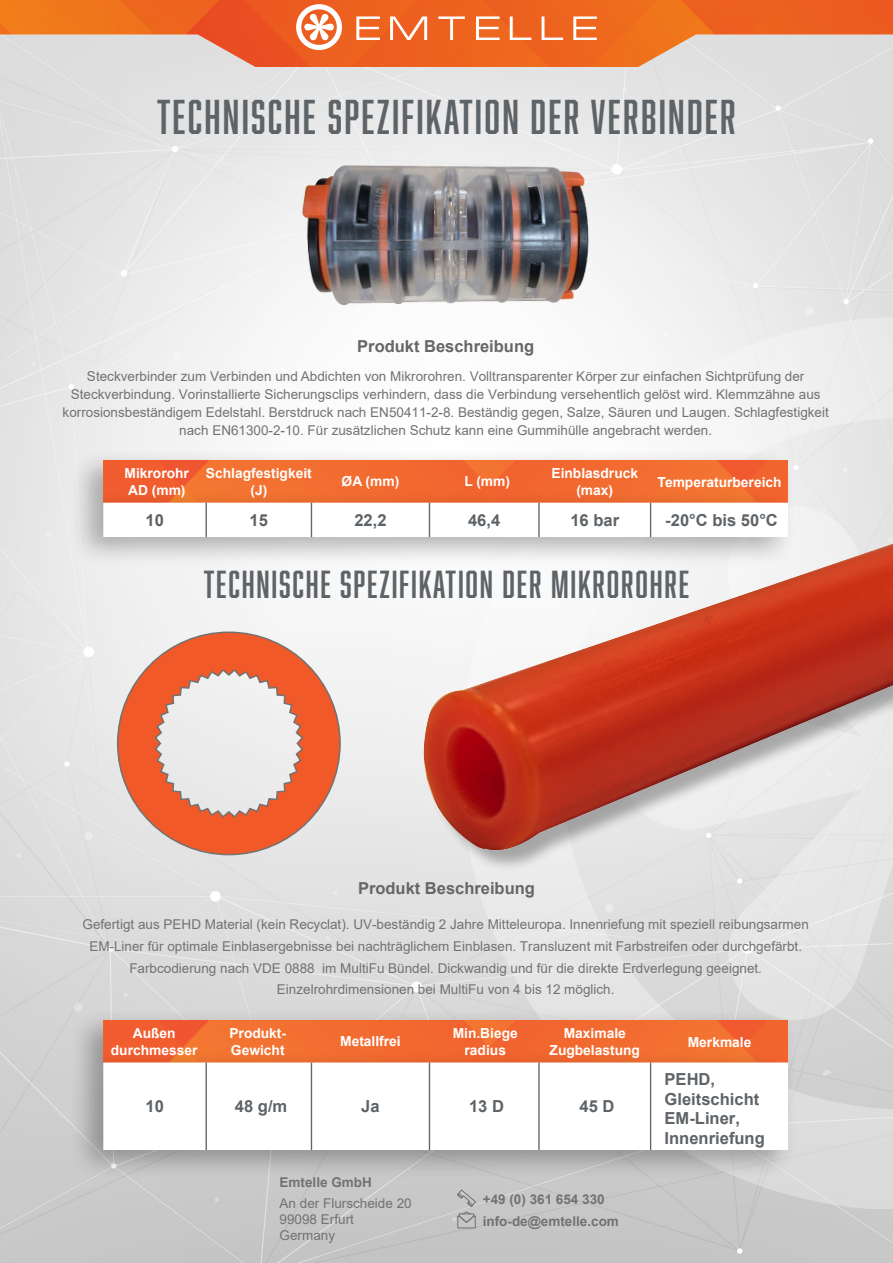
<style>
.page{position:relative;width:893px;height:1263px;background:#fff}
.page>*{position:absolute;margin:0;border:0;box-sizing:border-box;transform-origin:0 0}
.t1{font:45px "Abolition";letter-spacing:.05em;color:#5e6367}
.t2{font:36px "Abolition";letter-spacing:.05em;color:#5e6367}
.t3{font:700 16.5px "Arial";color:#5e6367}
.t4{font:700 16.5px/19.8px "Arial";color:#5e6367}
.t5{font:700 16.5px "Arial";color:#666}
.t6{font:700 13.8px/16.5px "Arial";color:#fff;text-align:center}
.t7{font:13.5px/21.8px "Arial";color:#717271;text-align:center}
.t8{font:700 13.5px "Arial";color:#717271}
.s1{font-style:inherit}
</style>
<div class="page">
<img style="left:0;top:67px;width:893px;height:1196px">
<svg style="left:460px;top:317px;width:433px;height:892px"></svg>
<img style="left:0;top:0;width:893px;height:67px">
<img style="left:396px;top:449px;width:497px;height:470px">
<svg style="left:296px;top:4px;width:301px;height:46px;background:#f07c44"></svg>
<img style="left:296px;top:154px;width:300px;height:166px">
<div style="left:69px;top:448px;width:728px;height:86px;background:#000;opacity:.3"></div>
<img style="left:103px;top:460px;width:685px;height:30px">
<div style="left:69px;top:1007px;width:728px;height:86px;background:#000;opacity:.3"></div>
<img style="left:103px;top:1020px;width:685px;height:30px">
<div style="left:69px;top:490px;width:728px;height:78px;background:#000;opacity:.3"></div>
<svg style="left:103px;top:503px;width:685px;height:34px"></svg>
<hr style="left:206px;top:503px;width:1px;height:34px;background:#666">
<hr style="left:311px;top:503px;width:1px;height:34px;background:#666">
<hr style="left:429px;top:503px;width:1px;height:34px;background:#666">
<hr style="left:538px;top:503px;width:2px;height:34px;background:#666">
<hr style="left:650px;top:503px;width:1px;height:34px;background:#666">
<div style="left:69px;top:1050px;width:728px;height:131px;background:#000;opacity:.3"></div>
<svg style="left:103px;top:1062px;width:685px;height:88px"></svg>
<hr style="left:206px;top:1062px;width:1px;height:88px;background:#666">
<hr style="left:311px;top:1062px;width:1px;height:88px;background:#666">
<hr style="left:429px;top:1062px;width:1px;height:88px;background:#666">
<hr style="left:538px;top:1062px;width:2px;height:88px;background:#666">
<hr style="left:650px;top:1062px;width:1px;height:88px;background:#666">
<svg style="left:116px;top:631px;width:226px;height:225px"></svg>
<svg style="left:456px;top:1189px;width:21px;height:40px"></svg>
<p class="t1" style="left:157px;top:90px;width:580px">TECHNISCHE SPEZIFIKATION DER VERBINDER</p>
<p class="t5" style="left:357px;top:334px;width:178px">Produkt Beschreibung</p>
<p class="t7" style="left:63px;top:367px;width:768px;line-height:18px">Steckverbinder zum Verbinden und Abdichten von Mikrorohren. Volltransparenter Körper zur einfachen Sichtprüfung der Steckverbindung. Vorinstallierte Sicherungsclips verhindern, dass die Verbindung versehentlich gelöst wird. Klemmzähne aus korrosionsbeständigem Edelstahl. Berstdruck nach EN50411-2-8. Beständig gegen, Salze, Säuren und Laugen. Schlagfestigkeit nach EN61300-2-10. Für zusätzlichen Schutz kann eine Gummihülle angebracht werden.</p>
<p class="t6" style="left:125px;top:465px;width:66px;text-align:left">Mikrorohr<br>AD (mm)</p>
<p class="t6" style="left:206px;top:465px;width:107px">Schlagfestigkeit</p>
<p class="t6" style="left:250px;top:482px;width:18px">(J)</p>
<p class="t6" style="left:342px;top:473px;width:59px">ØA (mm)</p>
<p class="t6" style="left:464px;top:473px;width:47px">L (mm)</p>
<p class="t6" style="left:551px;top:465px;width:88px">Einblasdruck (max)</p>
<p class="t6" style="left:658px;top:474px;width:125px">Temperaturbereich</p>
<p class="t3" style="left:146px;top:508px;width:20px">10</p>
<p class="t3" style="left:250px;top:508px;width:20px">15</p>
<p class="t3" style="left:354px;top:508px;width:34px">22,2</p>
<p class="t3" style="left:468px;top:508px;width:34px">46,4</p>
<p class="t3" style="left:570px;top:508px;width:50px">16 bar</p>
<p class="t3" style="left:665px;top:508px;width:114px">-20°C bis 50°C</p>
<p class="t2" style="left:204px;top:564px;width:487px">TECHNISCHE SPEZIFIKATION DER MIKROROHRE</p>
<p class="t5" style="left:358px;top:876px;width:178px">Produkt Beschreibung</p>
<p class="t7" style="left:83px;top:913px;width:728px">Gefertigt aus PEHD Material (kein Recyclat). UV-beständig 2 Jahre Mitteleuropa. Innenriefung mit speziell reibungsarmen <span class="s1">EM-Liner</span> für optimale Einblasergebnisse bei nachträglichem Einblasen. Transluzent mit Farbstreifen oder durchgefärbt.<br>Farbcodierung nach VDE 0888 im MultiFu Bündel. Dickwandig und für die direkte Erdverlegung geeignet.<br>Einzelrohrdimensionen bei MultiFu von 4 bis 12 möglich.</p>
<p class="t6" style="left:111px;top:1025px;width:88px">Außen durchmesser</p>
<p class="t6" style="left:229px;top:1025px;width:58px">Produkt-</p>
<p class="t6" style="left:231px;top:1042px;width:55px">Gewicht</p>
<p class="t6" style="left:340px;top:1033px;width:62px">Metallfrei</p>
<p class="t6" style="left:453px;top:1025px;width:67px">Min.Biege</p>
<p class="t6" style="left:465px;top:1042px;width:43px">radius</p>
<p class="t6" style="left:550px;top:1025px;width:92px">Maximale<br>Zugbelastung</p>
<p class="t3" style="left:146px;top:1095px;width:20px">10</p>
<p class="t3" style="left:235px;top:1095px;width:54px">48 g/m</p>
<p class="t3" style="left:361px;top:1095px;width:20px">Ja</p>
<p class="t3" style="left:469px;top:1095px;width:36px">13 D</p>
<p class="t3" style="left:580px;top:1095px;width:36px">45 D</p>
<p class="t8" style="left:280px;top:1173px;width:94px">Emtelle GmbH</p>
<p class="t7" style="left:280px;top:1192px;width:134px">An der Flurscheide 20</p>
<p class="t7" style="left:280px;top:1208px;width:76px">99098 Erfurt</p>
<p class="t7" style="left:280px;top:1224px;width:57px">Germany</p>
<p class="t8" style="left:483px;top:1190px;width:123px">+49 (0) 361 654 330</p>
<p class="t8" style="left:483px;top:1211px;width:138px">info-de@emtelle.com</p>
<p class="t6" style="left:688px;top:1033px;width:65px">Merkmale</p>
<p class="t4" style="left:665px;top:1069px;width:102px">PEHD,<br>Gleitschicht<br>EM-<span class="s1">Liner,<br>Innenriefung</span></p>
</div>
